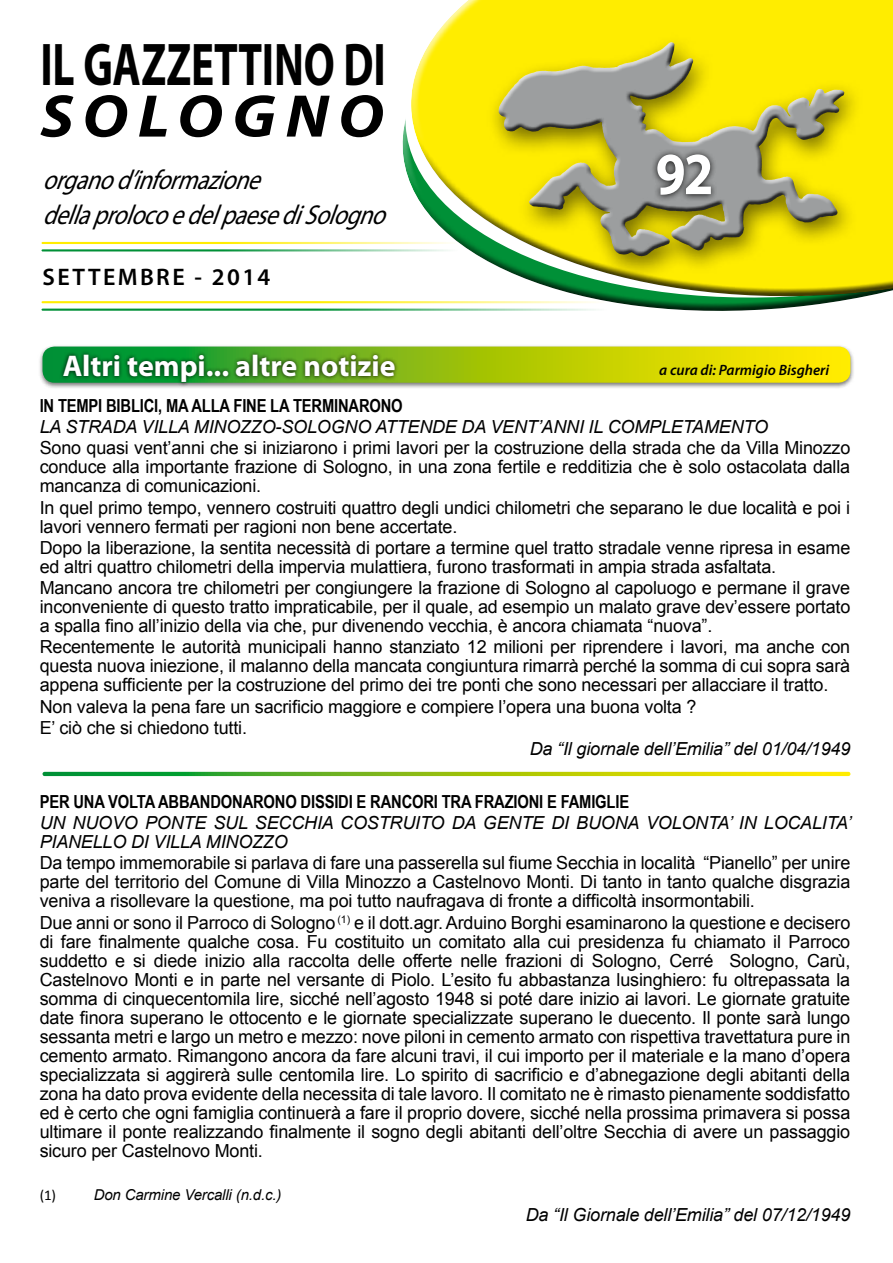
<style>
.page{position:relative;width:893px;height:1263px;background:#fff}
.page>*{position:absolute;margin:0;border:0;box-sizing:border-box;transform-origin:0 0}
.t1{font:700 60.6px "Myriad Pro";letter-spacing:-.005em;color:#000;scale:.71 1}
.t2{font:italic 700 60.6px "Myriad Pro";letter-spacing:.145em;color:#000;scale:1.07 1}
.t3{font:700 60px "Myriad Pro";color:#fff;scale:.9 1}
.t4{font:700 30px "Myriad Pro";color:#fff}
.t5{font:italic 27.45px/34.7px "Myriad Pro";color:#000;scale:.87 1}
.t6{font:600 24px "Myriad Pro";letter-spacing:.1em;color:#000}
.t7{font:18px/19px "Arial";letter-spacing:-.01em;color:#000;text-align:justify}
.t8{font:italic 18px/19px "Arial";letter-spacing:-.01em;color:#000}
.t9{font:700 18px "Arial Narrow";letter-spacing:-.01em;color:#000}
.t10{font:italic 15px "Arial";letter-spacing:-.01em;color:#000}
.t11{font:italic 600 15px "Myriad Pro";color:#000}
.t12{font:15px "Calibri";color:#000}
</style>
<div class="page">
<svg style="left:398px;top:119px;width:413px;height:192px"></svg>
<svg style="left:406px;top:0;width:487px;height:162px;fill:#ffed00"></svg>
<svg style="left:413px;top:7px;width:480px;height:298px;fill:#ffed00"></svg>
<hr style="left:43px;top:301px;width:668px;height:2px;background:#ffed00">
<hr style="left:43px;top:309px;width:668px;height:2px;background:#009037">
<hr style="left:43px;top:242px;width:447px;height:2px;background:#ffed00">
<hr style="left:43px;top:249px;width:447px;height:2px;background:#009037">
<div style="left:483px;top:31px;width:379px;height:249px;background:#000;opacity:.55"></div>
<div style="left:495px;top:41px;width:352px;height:219px;background:#000;opacity:.75"></div>
<div style="left:650px;top:148px;width:68px;height:54px;background:#000;opacity:.9"></div>
<div style="left:38px;top:344px;width:817px;height:45px;background:#000;opacity:.55"></div>
<svg style="left:43px;top:347px;width:807px;height:36px;background:#bbcd08"></svg>
<svg style="left:43px;top:772px;width:807px;height:4px;background:#87be14"></svg>
<div style="left:59px;top:350px;width:340px;height:36px;background:#000;opacity:.85"></div>
<h1 class="t1" style="left:40px;top:25px;width:488px">IL GAZZETTINO DI</h1>
<h1 class="t2" style="left:40px;top:77px;width:323px">SOLOGNO</h1>
<h3 class="t5" style="left:43px;top:162px;width:408px">organod’informazione dellaprolocoedelpaesediSologno</h3>
<h3 class="t6" style="left:43px;top:262px;width:229px">SETTEMBRE - 2014</h3>
<h2 class="t3" style="left:656px;top:135px;width:66px">92</h2>
<h3 class="t4" style="left:63px;top:346px;width:334px">Altri tempi... altre notizie</h3>
<p class="t11" style="left:659px;top:360px;width:171px">a cura di: Parmigio Bisgheri</p>
<p class="t9" style="left:40px;top:392px;width:365px">IN TEMPI BIBLICI, MA ALLA FINE LA TERMINARONO</p>
<p class="t8" style="left:40px;top:417px;width:730px">LA STRADA VILLA MINOZZO-SOLOGNO ATTENDE DA VENT’ANNI IL COMPLETAMENTO</p>
<p class="t7" style="left:40px;top:439px;width:812px">Sono quasi vent’anni che si iniziarono i primi lavori per la costruzione della strada che da Villa Minozzo conduce alla importante frazione di Sologno, in una zona fertile e redditizia che è solo ostacolata dalla mancanza di comunicazioni.</p>
<p class="t7" style="left:40px;top:498px;width:812px">In quel primo tempo, vennero costruiti quattro degli undici chilometri che separano le due località e poi i lavori vennero fermati per ragioni non bene accertate.</p>
<p class="t7" style="left:40px;top:538px;width:812px">Dopo la liberazione, la sentita necessità di portare a termine quel tratto stradale venne ripresa in esame ed altri quattro chilometri della impervia mulattiera, furono trasformati in ampia strada asfaltata.</p>
<p class="t7" style="left:40px;top:578px;width:812px">Mancano ancora tre chilometri per congiungere la frazione di Sologno al capoluogo e permane il grave inconveniente di questo tratto impraticabile, per il quale, ad esempio un malato grave dev’essere portato a spalla fino all’inizio della via che, pur divenendo vecchia, è ancora chiamata “nuova”.</p>
<p class="t7" style="left:40px;top:638px;width:812px">Recentemente le autorità municipali hanno stanziato 12 milioni per riprendere i lavori, ma anche con questa nuova iniezione, il malanno della mancata congiuntura rimarrà perché la somma di cui sopra sarà appena sufficiente per la costruzione del primo dei tre ponti che sono necessari per allacciare il tratto.</p>
<p class="t7" style="left:40px;top:696px;width:658px;line-height:21.1px">Non valeva la pena fare un sacrificio maggiore e compiere l’opera una buona volta ?<br>E’ ciò che si chiedono tutti.</p>
<p class="t8" style="left:530px;top:739px;width:322px">Da “Il giornale dell’Emilia” del 01/04/1949</p>
<p class="t9" style="left:40px;top:788px;width:591px">PER UNA VOLTA ABBANDONARONO DISSIDI E RANCORI TRA FRAZIONI E FAMIGLIE</p>
<p class="t8" style="left:40px;top:813px;width:813px">UN NUOVO PONTE SUL SECCHIA COSTRUITO DA GENTE DI BUONA VOLONTA’ IN LOCALITA’<br>PIANELLO DI VILLA MINOZZO</p>
<p class="t7" style="left:40px;top:854px;width:812px">Da tempo immemorabile si parlava di fare una passerella sul fiume Secchia in località “Pianello” per unire parte del territorio del Comune di Villa Minozzo a Castelnovo Monti. Di tanto in tanto qualche disgrazia veniva a risollevare la questione, ma poi tutto naufragava di fronte a difficoltà insormontabili.</p>
<p class="t7" style="left:40px;top:913px;width:812px">Due anni or sono il Parroco di Sologno <sup>(1)</sup> e il dott.agr. Arduino Borghi esaminarono la questione e decisero di fare finalmente qualche cosa. Fu costituito un comitato alla cui presidenza fu chiamato il Parroco suddetto e si diede inizio alla raccolta delle offerte nelle frazioni di Sologno, Cerré Sologno, Carù, Castelnovo Monti e in parte nel versante di Piolo. L’esito fu abbastanza lusinghiero: fu oltrepassata la somma di cinquecentomila lire, sicché nell’agosto 1948 si poté dare inizio ai lavori. Le giornate gratuite date finora superano le ottocento e le giornate specializzate superano le duecento. Il ponte sarà lungo sessanta metri e largo un metro e mezzo: nove piloni in cemento armato con rispettiva travettatura pure in cemento armato. Rimangono ancora da fare alcuni travi, il cui importo per il materiale e la mano d’opera specializzata si aggirerà sulle centomila lire. Lo spirito di sacrificio e d’abnegazione degli abitanti della zona ha dato prova evidente della necessita di tale lavoro. Il comitato ne è rimasto pienamente soddisfatto ed è certo che ogni famiglia continuerà a fare il proprio dovere, sicché nella prossima primavera si possa ultimare il ponte realizzando finalmente il sogno degli abitanti dell’oltre Secchia di avere un passaggio sicuro per Castelnovo Monti.</p>
<p class="t12" style="left:40px;top:1185px;width:18px">(1)</p>
<p class="t10" style="left:94px;top:1185px;width:189px">Don Carmine Vercalli (n.d.c.)</p>
<p class="t8" style="left:526px;top:1205px;width:326px">Da “Il Giornale dell’Emilia” del 07/12/1949</p>
</div>
